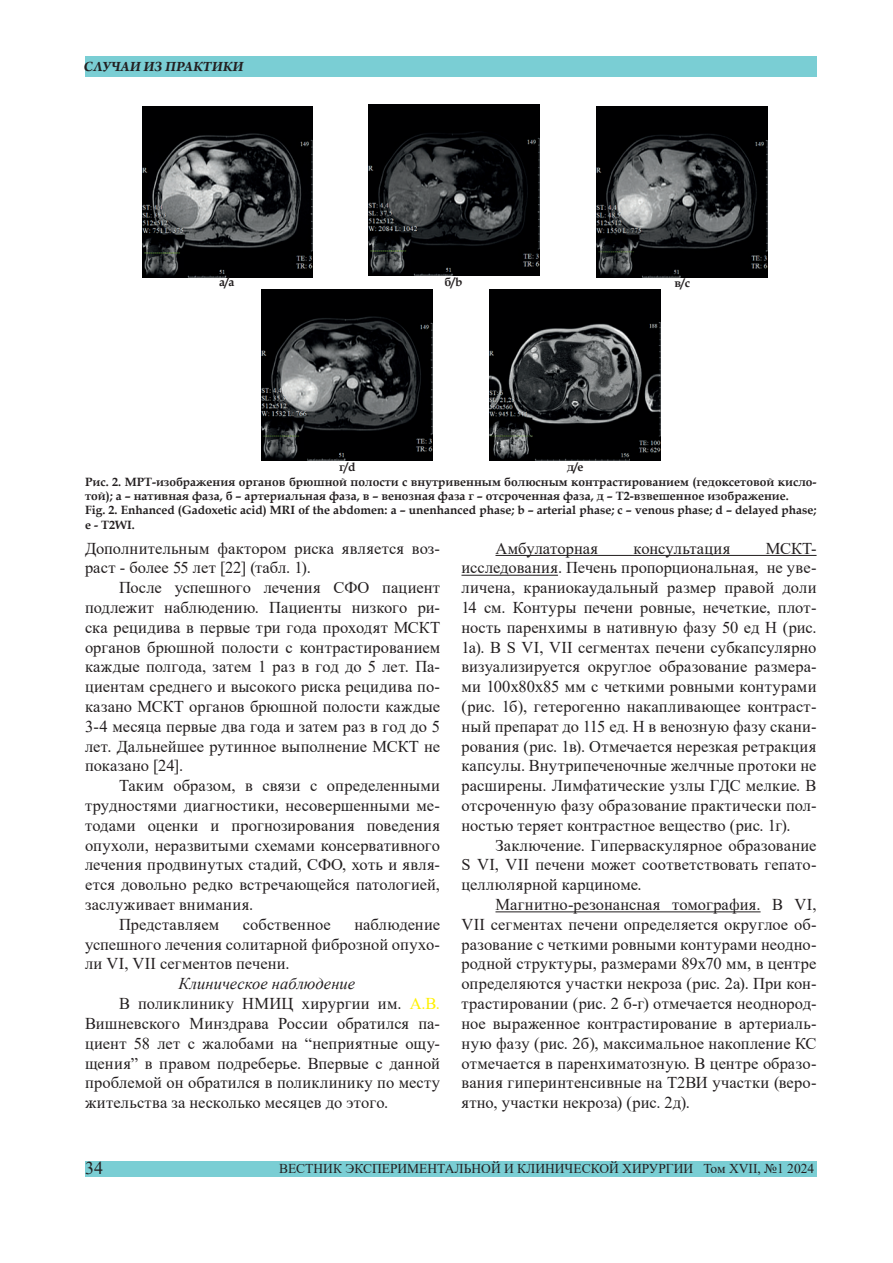
<style>
.page{position:relative;width:893px;height:1263px;background:#fff}
.page>*{position:absolute;margin:0;border:0;box-sizing:border-box;transform-origin:0 0}
.t1{font:18px "Times New Roman";color:#231f20}
.t2{font:16.5px/19.8px "Times New Roman";letter-spacing:.005em;color:#231f20;text-align:justify}
.t3{font:italic 16.5px "Times New Roman";letter-spacing:.005em;color:#231f20}
.t4{font:italic 700 15px "Arno Pro";color:#231f20}
.t5{font:13.5px "Times New Roman";color:#231f20}
.t6{font:700 12px/14.4px "Book Antiqua";color:#231f20}
.s1{color:#fff101}
</style>
<div class="page">
<div style="left:85px;top:1161px;width:52px;height:16px;background:#7aced4"></div>
<div style="left:136px;top:1161px;width:680px;height:16px;background:#7aced4"></div>
<div style="left:85px;top:56px;width:731px;height:21px;background:#7aced4"></div>
<hr style="left:495px;top:555px;width:321px;height:1px;background:#231f20">
<hr style="left:461px;top:575px;width:97px;height:1px;background:#231f20">
<hr style="left:495px;top:911px;width:266px;height:1px;background:#231f20">
<img style="left:142px;top:106px;width:171px;height:171px">
<img style="left:369px;top:105px;width:171px;height:171px">
<img style="left:596px;top:106px;width:171px;height:171px">
<img style="left:262px;top:290px;width:171px;height:171px">
<img style="left:489px;top:290px;width:171px;height:171px">
<p class="t4" style="left:84px;top:58px;width:161px">СЛУЧАИ ИЗ ПРАКТИКИ</p>
<p class="t6" style="left:219px;top:275px;width:17px">а/а</p>
<p class="t6" style="left:445px;top:274px;width:19px">б/b</p>
<p class="t6" style="left:674px;top:276px;width:17px">в/с</p>
<p class="t6" style="left:339px;top:459px;width:18px">г/d</p>
<p class="t6" style="left:567px;top:459px;width:18px">д/e</p>
<p class="t6" style="left:85px;top:474px;width:733px">Рис. 2. МРТ-изображения органов брюшной полости с внутривенным болюсным контрастированием (гедоксетовой кисло&shy;той); а – нативная фаза, б – артериальная фаза, в – венозная фаза г – отсроченная фаза, д – Т2-взвешенное изображение.<br>Fig. 2. Enhanced (Gadoxetic acid) MRI of the abdomen: a – unenhanced phase; b – arterial phase; c – venous phase; d – delayed phase; e - T2WI.</p>
<p class="t2" style="left:85px;top:538px;width:357px">Дополнительным фактором риска является воз&shy;раст - более 55 лет [22] (табл. 1).</p>
<p class="t2" style="left:85px;top:577px;width:357px;text-indent:34px">После успешного лечения СФО пациент подлежит наблюдению. Пациенты низкого ри&shy;ска рецидива в первые три года проходят МСКТ органов брюшной полости с контрастированием каждые полгода, затем 1 раз в год до 5 лет. Па&shy;циентам среднего и высокого риска рецидива по&shy;казано МСКТ органов брюшной полости каждые 3-4 месяца первые два года и затем раз в год до 5 лет. Дальнейшее рутинное выполнение МСКТ не показано [24].</p>
<p class="t2" style="left:119px;top:775px;width:323px">Таким образом, в связи с определенными</p>
<p class="t2" style="left:85px;top:795px;width:357px">трудностями диагностики, несовершенными ме-</p>
<p class="t2" style="left:85px;top:815px;width:357px">тодами оценки и прогнозирования поведения</p>
<p class="t2" style="left:85px;top:835px;width:357px">опухоли, неразвитыми схемами консервативного</p>
<p class="t2" style="left:85px;top:854px;width:357px">лечения продвинутых стадий, СФО, хоть и явля-</p>
<p class="t2" style="left:85px;top:874px;width:357px">ется довольно редко встречающейся патологией,</p>
<p class="t2" style="left:85px;top:894px;width:170px">заслуживает внимания.</p>
<p class="t2" style="left:119px;top:914px;width:102px">Представляем</p>
<p class="t2" style="left:243px;top:914px;width:89px">собственное</p>
<p class="t2" style="left:85px;top:914px;width:357px;text-indent:269px">наблюдение успешного лечения солитарной фиброзной опухо&shy;ли VI, VII сегментов печени.</p>
<p class="t3" style="left:178px;top:972px;width:178px">Клиническое наблюдение</p>
<p class="t2" style="left:119px;top:993px;width:323px">В поликлинику НМИЦ хирургии им. <span class="s1">А.В.</span></p>
<p class="t2" style="left:85px;top:1013px;width:357px">Вишневского Минздрава России обратился па-</p>
<p class="t2" style="left:85px;top:1033px;width:357px">циент 58 лет с жалобами на “неприятные ощу-</p>
<p class="t2" style="left:85px;top:1052px;width:357px">щения” в правом подреберье. Впервые с данной</p>
<p class="t2" style="left:85px;top:1072px;width:357px">проблемой он обратился в поликлинику по месту</p>
<p class="t2" style="left:85px;top:1092px;width:305px">жительства за несколько месяцев до этого.</p>
<p class="t2" style="left:495px;top:538px;width:104px">Амбулаторная</p>
<p class="t2" style="left:634px;top:538px;width:98px">консультация</p>
<p class="t2" style="left:461px;top:538px;width:357px;text-indent:304px">МСКТ&shy;исследования. Печень пропорциональная, не уве&shy;личена, краниокаудальный размер правой доли 14 см. Контуры печени ровные, нечеткие, плот&shy;ность паренхимы в нативную фазу 50 ед H (рис.<br>1а). В S VI, VII сегментах печени субкапсулярно визуализируется округлое образование размера&shy;ми 100х80х85 мм с четкими ровными контурами (рис. 1б), гетерогенно накапливающее контраст&shy;ный препарат до 115 ед. H в венозную фазу скани&shy;рования (рис. 1в). Отмечается нерезкая ретракция капсулы. Внутрипеченочные желчные протоки не расширены. Лимфатические узлы ГДС мелкие. В отсроченную фазу образование практически пол&shy;ностью теряет контрастное вещество (рис. 1г).</p>
<p class="t2" style="left:461px;top:835px;width:357px;text-indent:34px">Заключение. Гиперваскулярное образование S VI, VII печени может соответствовать гепато&shy;целлюлярной карциноме.</p>
<p class="t2" style="left:461px;top:894px;width:357px;text-indent:34px">Магнитно-резонансная томография. В VI, VII сегментах печени определяется округлое об&shy;разование с четкими ровными контурами неодно&shy;родной структуры, размерами 89х70 мм, в центре определяются участки некроза (рис. 2а). При кон&shy;трастировании (рис. 2 б-г) отмечается неоднород&shy;ное выраженное контрастирование в артериаль&shy;ную фазу (рис. 2б), максимальное накопление КС отмечается в паренхиматозную. В центре образо&shy;вания гиперинтенсивные на Т2ВИ участки (веро&shy;ятно, участки некроза) (рис. 2д).</p>
<p class="t1" style="left:85px;top:1155px;width:19px">34</p>
<p class="t5" style="left:279px;top:1159px;width:537px">ВЕСТНИК ЭКСПЕРИМЕНТАЛЬНОЙ И КЛИНИЧЕСКОЙ ХИРУРГИИ Том XVII, №1 2024</p>
</div>
